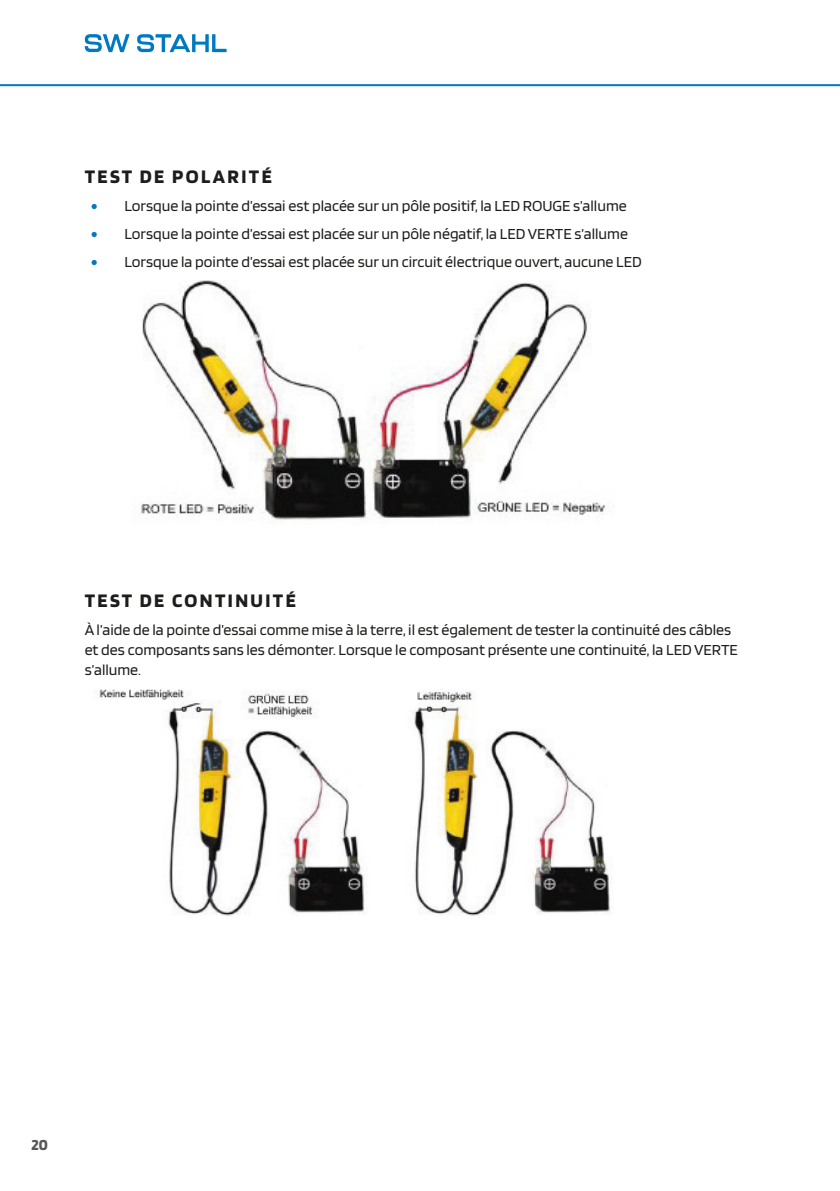
<style>
.page{position:relative;width:840px;height:1191px;background:#fff}
.page>*{position:absolute;margin:0;border:0;box-sizing:border-box;transform-origin:0 0}
.t1{font:700 20px "Blinker";letter-spacing:.12em;color:#1d1d1b}
.t2{font:16px/20px "Blinker";color:#1d1d1b}
.t3{font:700 16px "Blinker";color:#575756}
.s1{font-family:"Minion Pro";font-weight:700;font-stretch:condensed;font-size:20px;color:#0079c1}
</style>
<div class="page">
<hr style="left:0;top:84px;width:839px;height:2px;background:#0079c1">
<img style="left:140px;top:281px;width:469px;height:239px">
<img style="left:94px;top:689px;width:517px;height:227px">
<svg style="left:137px;top:34px;width:89px;height:18px"></svg>
<svg style="left:85px;top:34px;width:44px;height:18px"></svg>
<p class="t1" style="left:85px;top:166px;width:188px">TEST DE POLARITÉ</p>
<p class="t2" style="left:90px;top:196px;width:537px"><span class="s1">•</span> Lorsque la pointe d’essai est placée sur un pôle positif, la LED ROUGE s’allume</p>
<p class="t2" style="left:90px;top:224px;width:539px"><span class="s1">•</span> Lorsque la pointe d’essai est placée sur un pôle négatif, la LED VERTE s’allume</p>
<p class="t2" style="left:90px;top:252px;width:552px"><span class="s1">•</span> Lorsque la pointe d’essai est placée sur un circuit électrique ouvert, aucune LED</p>
<p class="t1" style="left:85px;top:590px;width:212px">TEST DE CONTINUITÉ</p>
<p class="t2" style="left:85px;top:620px;width:654px">À l’aide de la pointe d’essai comme mise à la terre, il est également de tester la continuité des câbles et des composants sans les démonter. Lorsque le composant présente une continuité, la LED VERTE s’allume.</p>
<p class="t3" style="left:31px;top:1136px;width:18px">20</p>
</div>
